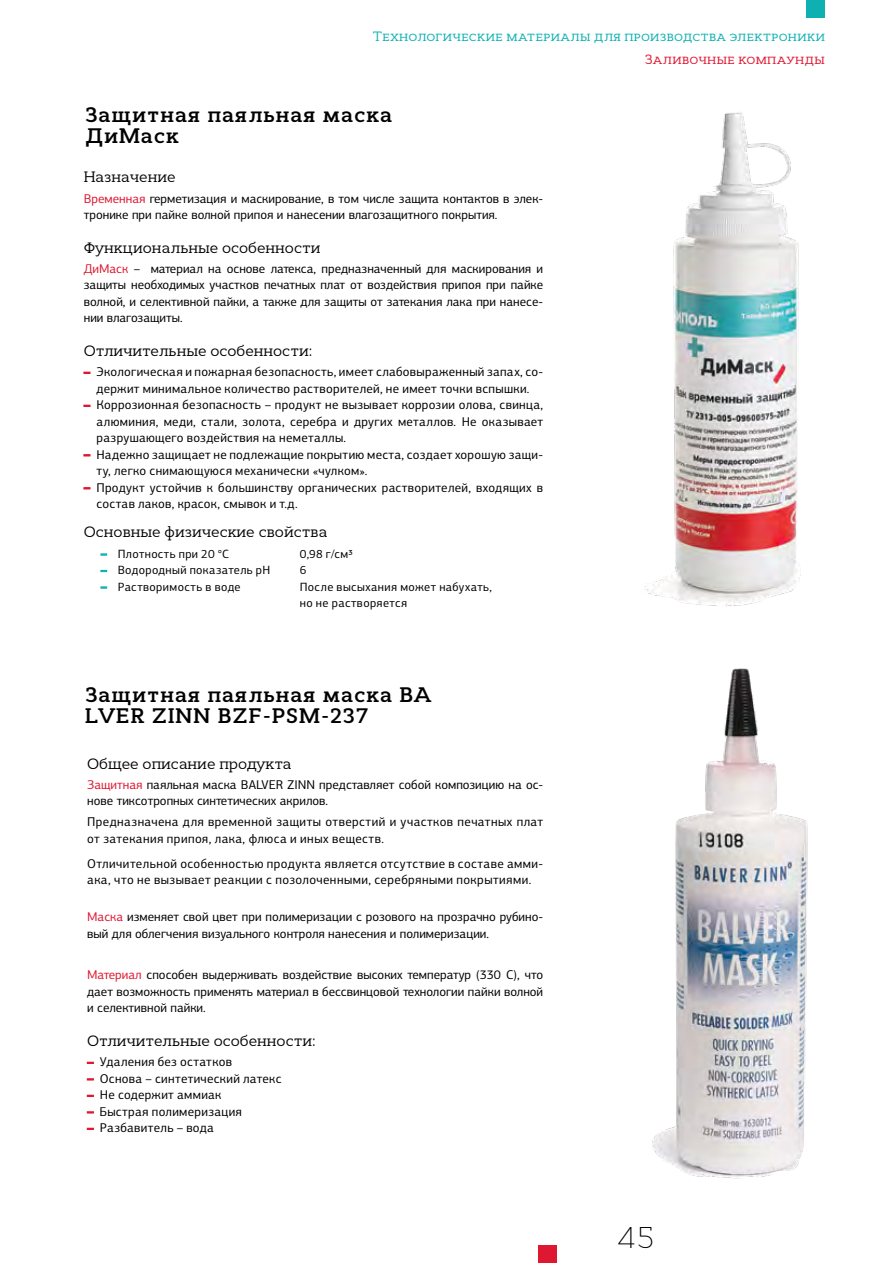
<style>
.page{position:relative;width:893px;height:1263px;background:#fff}
.page>*{position:absolute;margin:0;border:0;box-sizing:border-box;transform-origin:0 0}
.t1{font:200 30px "Cyntho Slab Pro";color:#000}
.t2{font:600 21px/21px "Cyntho Slab Pro";letter-spacing:.05em;color:#000}
.t3{font:15px "Cyntho Slab Pro";color:#000}
.t4{font:13.5px "Cyntho Slab Pro";letter-spacing:.02em;color:#0eb0b2}
.t5{font:13.5px "Cyntho Slab Pro";letter-spacing:.025em;color:#df1831}
.t6{font:12.75px/16.5px "PF Centro Sans Pro";letter-spacing:.02em;color:#000}
.t7{font:12.75px/16.5px "PF Centro Sans Pro";color:#000}
.t8{font:12px/16.5px "PF Centro Sans Pro";letter-spacing:.03em;color:#000}
.s1{color:#df1831}
.s2{color:#0eb0b2}
</style>
<div class="page">
<svg style="left:83px;top:372px;width:8px;height:2px"></svg>
<svg style="left:83px;top:405px;width:8px;height:2px"></svg>
<svg style="left:83px;top:454px;width:8px;height:2px"></svg>
<svg style="left:83px;top:487px;width:8px;height:2px"></svg>
<svg style="left:100px;top:553px;width:7px;height:3px"></svg>
<svg style="left:100px;top:570px;width:7px;height:2px"></svg>
<svg style="left:100px;top:586px;width:7px;height:3px"></svg>
<svg style="left:87px;top:1062px;width:7px;height:2px"></svg>
<svg style="left:87px;top:1078px;width:7px;height:2px"></svg>
<svg style="left:87px;top:1095px;width:7px;height:2px"></svg>
<svg style="left:87px;top:1111px;width:7px;height:2px"></svg>
<svg style="left:87px;top:1128px;width:7px;height:2px"></svg>
<img style="left:652px;top:668px;width:156px;height:511px">
<img style="left:644px;top:112px;width:157px;height:494px">
<div style="left:807px;top:0;width:18px;height:18px;background:#0eb0b2"></div>
<div style="left:538px;top:1245px;width:19px;height:18px;background:#df1831"></div>
<p class="t4" style="left:372px;top:28px;width:454px">Технологические материалы для производства электроники</p>
<p class="t5" style="left:645px;top:51px;width:182px">Заливочные компаунды</p>
<h2 class="t2" style="left:85px;top:104px;width:309px">Защитная паяльная маска<br>ДиМаск</h2>
<p class="t3" style="left:84px;top:168px;width:93px">Назначение</p>
<p class="t7" style="left:84px;top:190px;width:461px"><span class="s1">Временная</span> герметизация и маскирование, в том числе защита контактов в элек&shy;тронике при пайке волной припоя и нанесении влагозащитного покрытия.</p>
<p class="t3" style="left:84px;top:238px;width:238px">Функциональные особенности</p>
<p class="t6" style="left:84px;top:260px;width:461px;text-align:justify"><span class="s1">ДиМаск</span> – материал на основе латекса, предназначенный для маскирования и защиты необходимых участков печатных плат от воздействия припоя при пайке волной, и селективной пайки, а также для защиты от затекания лака при нанесе&shy;нии влагозащиты.</p>
<p class="t3" style="left:84px;top:341px;width:230px">Отличительные особенности:</p>
<p class="t6" style="left:84px;top:363px;width:461px;text-align:center"><span class="s1">–</span> Экологическая и пожарная безопасность, имеет слабовыраженный запах, со&shy;держит минимальное количество растворителей, не имеет точки вспышки.</p>
<p class="t6" style="left:97px;top:396px;width:448px;text-align:justify;text-indent:-13px"><span class="s1">–</span> Коррозионная безопасность – продукт не вызывает коррозии олова, свинца, алюминия, меди, стали, золота, серебра и других металлов. Не оказывает разрушающего воздействия на неметаллы.</p>
<p class="t6" style="left:97px;top:446px;width:448px;text-indent:-13px"><span class="s1">–</span> Надежно защищает не подлежащие покрытию места, создает хорошую защи&shy;ту, легко снимающуюся механически «чулком».</p>
<p class="t6" style="left:97px;top:479px;width:448px;text-indent:-13px"><span class="s1">–</span> Продукт устойчив к большинству органических растворителей, входящих в состав лаков, красок, смывок и т.д.</p>
<p class="t3" style="left:84px;top:523px;width:245px">Основные физические свойства</p>
<p class="t8" style="left:101px;top:545px;width:130px"><span class="s2">–</span> Плотность при 20 °С</p>
<p class="t8" style="left:300px;top:545px;width:55px">0,98 г/см3</p>
<p class="t8" style="left:101px;top:562px;width:171px"><span class="s2">–</span> Водородный показатель pН</p>
<p class="t8" style="left:300px;top:562px;width:8px">6</p>
<p class="t8" style="left:101px;top:578px;width:141px"><span class="s2">–</span> Растворимость в воде</p>
<p class="t8" style="left:300px;top:578px;width:194px">После высыхания может набухать, но не растворяется</p>
<h2 class="t2" style="left:85px;top:685px;width:348px">Защитная паяльная маска BA<br>LVER ZINN BZF-PSM-237</h2>
<p class="t3" style="left:87px;top:754px;width:206px">Общее описание продукта</p>
<p class="t7" style="left:87px;top:776px;width:458px"><span class="s1">Защитная</span> паяльная маска BALVER ZINN представляет собой композицию на ос&shy;нове тиксотропных синтетических акрилов.</p>
<p class="t6" style="left:87px;top:813px;width:458px">Предназначена для временной защиты отверстий и участков печатных плат от затекания припоя, лака, флюса и иных веществ.</p>
<p class="t6" style="left:87px;top:855px;width:458px">Отличительной особенностью продукта является отсутствие в составе амми&shy;ака, что не вызывает реакции с позолоченными, серебряными покрытиями.</p>
<p class="t7" style="left:87px;top:909px;width:457px"><span class="s1">Маска</span> изменяет свой цвет при полимеризации с розового на прозрачно рубино&shy;вый для облегчения визуального контроля нанесения и полимеризации.</p>
<p class="t6" style="left:87px;top:967px;width:458px;text-align:justify"><span class="s1">Материал</span> способен выдерживать воздействие высоких температур (330 С), что дает возможность применять материал в бессвинцовой технологии пайки волной и селективной пайки.</p>
<p class="t3" style="left:87px;top:1031px;width:230px">Отличительные особенности:</p>
<p class="t6" style="left:87px;top:1053px;width:146px"><span class="s1">–</span> Удаления без остатков</p>
<p class="t6" style="left:87px;top:1070px;width:196px"><span class="s1">–</span> Основа – синтетический латекс</p>
<p class="t6" style="left:87px;top:1086px;width:136px"><span class="s1">–</span> Не содержит аммиак</p>
<p class="t6" style="left:87px;top:1103px;width:156px"><span class="s1">–</span> Быстрая полимеризация</p>
<p class="t6" style="left:87px;top:1119px;width:128px"><span class="s1">–</span> Разбавитель – вода</p>
<h1 class="t1" style="left:616px;top:1219px;width:40px">45</h1>
</div>
